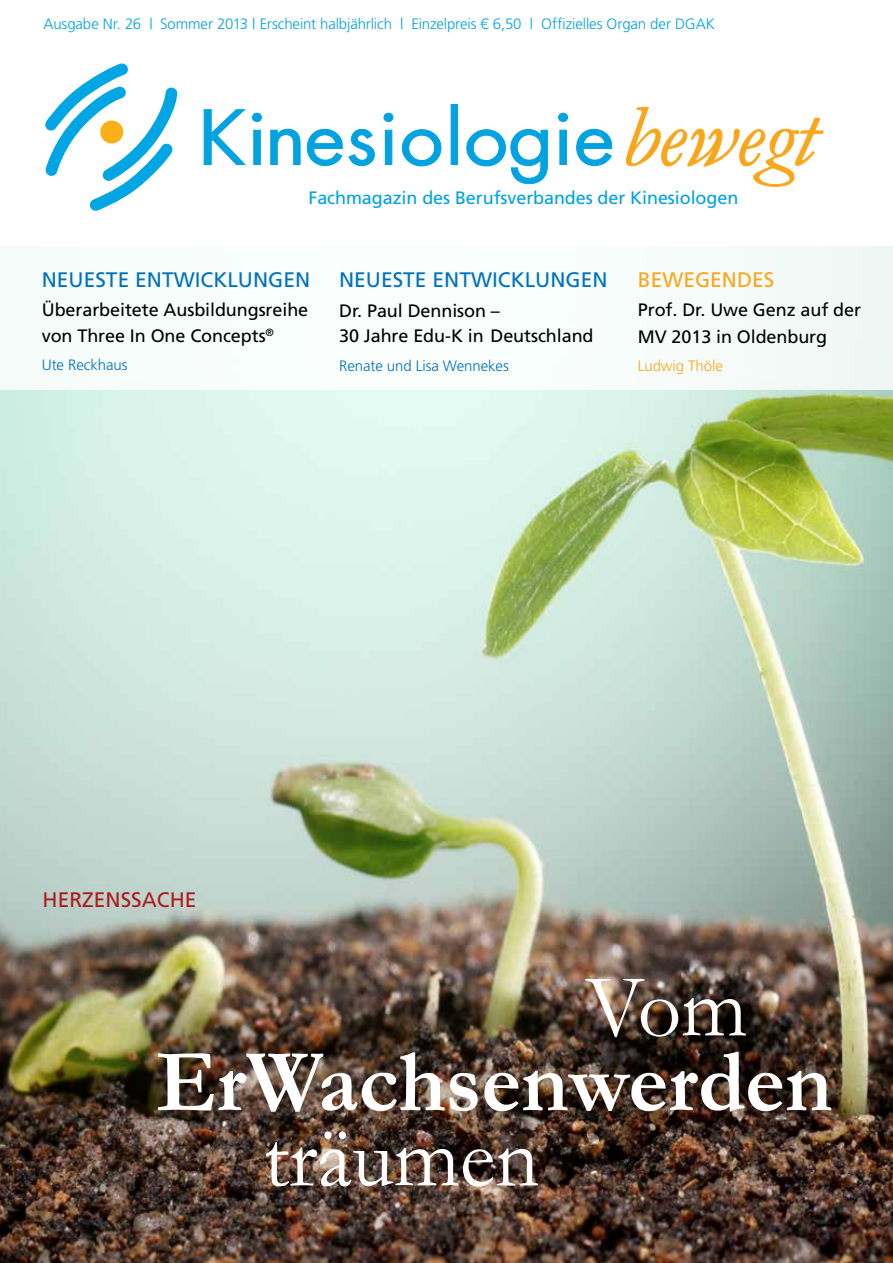
<style>
.page{position:relative;width:893px;height:1263px;background:#fff}
.page>*{position:absolute;margin:0;border:0;box-sizing:border-box;transform-origin:0 0}
.t1{font:700 90px "Garamond";color:#fff;scale:.95 1}
.t2{font:90px "Garamond";color:#fff;scale:.95 1}
.t3{font:21px "Frutiger";color:#0072bc}
.t4{font:21px "Frutiger";color:#ae1b1f}
.t5{font:21px "Frutiger";color:#faa61a}
.t6{font:18px/25.5px "Frutiger";letter-spacing:-.005em;color:#000}
.t7{font:18px "Frutiger";letter-spacing:-.005em;color:#00a2e0}
.t8{font:300 15px "Frutiger";letter-spacing:-.01em;color:#00a2e0}
.t9{font:300 15px "Frutiger";letter-spacing:-.005em;color:#0072bc}
.t10{font:300 15px "Frutiger";letter-spacing:-.005em;color:#faa61a}
.s1{font-family:"Helvetica Neue"}
</style>
<div class="page">
<img style="left:0;top:390px;width:893px;height:873px">
<svg style="left:626px;top:107px;width:197px;height:80px"></svg>
<svg style="left:204px;top:104px;width:408px;height:80px"></svg>
<svg style="left:45px;top:63px;width:133px;height:148px"></svg>
<div style="left:0;top:245px;width:893px;height:145px;background:#f7fdfb"></div>
<p class="t8" style="left:44px;top:16px;width:673px">Ausgabe Nr. 26 | Sommer 2013 | Erscheint halbjährlich | Einzelpreis <span class="s1">€</span> 6,50 | Offizielles Organ der DGAK</p>
<p class="t7" style="left:308px;top:187px;width:431px">Fachmagazin des Berufsverbandes der Kinesiologen</p>
<p class="t3" style="left:42px;top:267px;width:270px">N eueste Entwicklungen</p>
<p class="t6" style="left:42px;top:297px;width:268px">Überarbeitete Ausbildungsreihe von Three I n One Concepts<sup>®</sup></p>
<p class="t9" style="left:42px;top:357px;width:87px">Ute Reckhaus</p>
<p class="t3" style="left:339px;top:267px;width:270px">N eueste Entwicklungen</p>
<p class="t6" style="left:339px;top:298px;width:256px">Dr. Paul Dennison –<br>30 Jahre Edu-K in Deutschland</p>
<p class="t9" style="left:339px;top:357px;width:171px">Renate und Lisa Wennekes</p>
<p class="t5" style="left:638px;top:267px;width:28px">BEWEGEN</p>
<p class="t5" style="left:737px;top:267px;width:26px">DES</p>
<p class="t6" style="left:638px;top:296px;width:225px;line-height:27px">Prof. Dr. Uwe Genz auf der<br>MV 2013 in Oldenburg</p>
<p class="t10" style="left:638px;top:357px;width:87px">Ludwig Thöle</p>
<p class="t4" style="left:43px;top:888px;width:156px">Herzenssach e</p>
<h1 class="t2" style="left:586px;top:953px;width:172px">Vom</h1>
<h1 class="t1" style="left:156px;top:1028px;width:713px">ErWachsenwerden</h1>
<h1 class="t2" style="left:264px;top:1103px;width:291px">träumen</h1>
</div>
